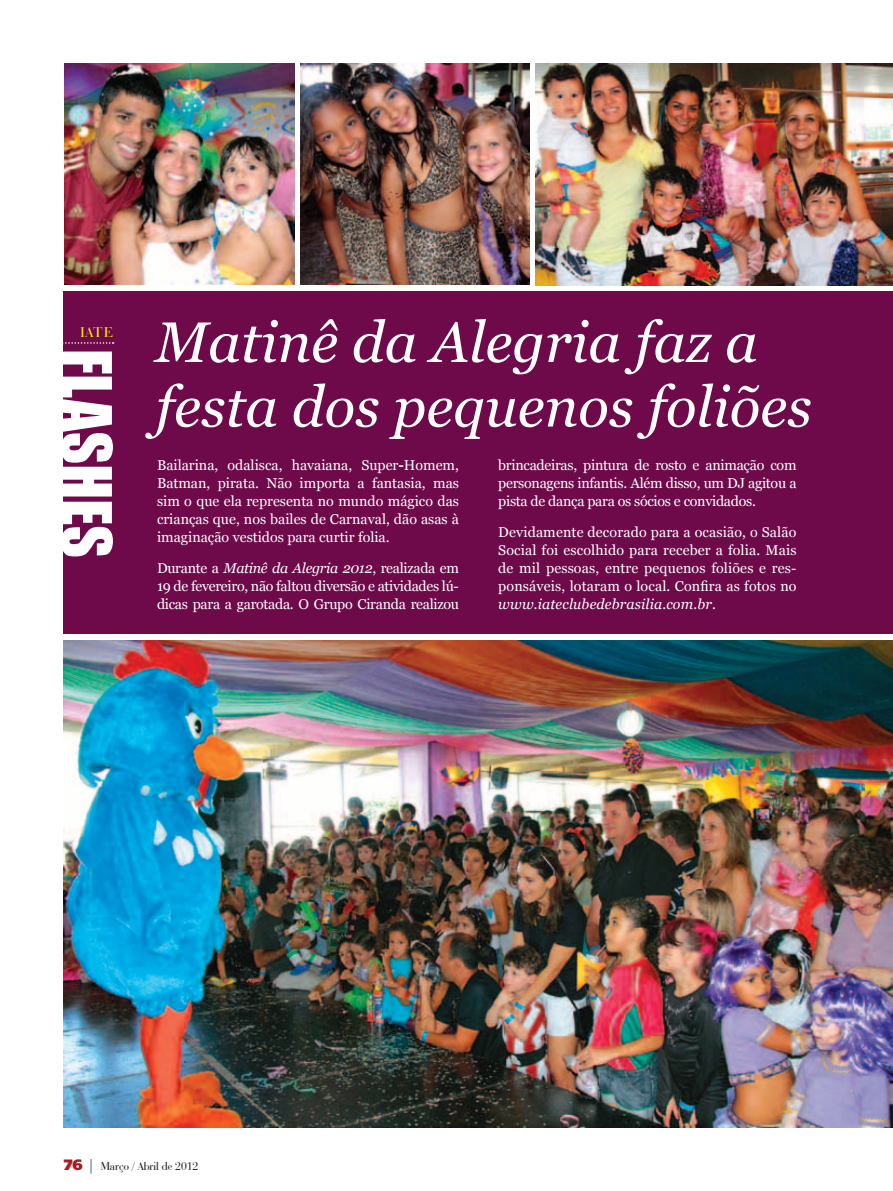
<style>
.page{position:relative;width:893px;height:1191px;background:#fff}
.page>*{position:absolute;margin:0;border:0;box-sizing:border-box;transform-origin:0 0}
.t1{font:63px "Impact";color:#fff}
.t2{font:italic 57px/64.5px "Georgia";color:#fff}
.t3{font:15px "Bauer Bodoni BT";color:#fff101}
.t4{font:14.25px/18px "Georgia";letter-spacing:-.01em;color:#fff;text-align:justify}
.t5{font:12px "Bauer Bodoni BT";color:#231f20}
.s1{font-style:italic}
.s2{font-weight:700}
.s3{font-family:"Frutiger LT Std";font-weight:900;font-size:15px;color:#a61c1f}
</style>
<div class="page">
<svg style="left:90px;top:1159px;width:2px;height:14px"></svg>
<img style="left:65px;top:64px;width:229px;height:221px">
<div style="left:64px;top:291px;width:829px;height:342px;background:#6e094a"></div>
<svg style="left:63px;top:342px;width:51px;height:2px"></svg>
<img style="left:64px;top:640px;width:828px;height:487px">
<img style="left:536px;top:64px;width:357px;height:221px">
<img style="left:301px;top:64px;width:229px;height:221px">
<p class="t3" style="left:80px;top:323px;width:34px">iate</p>
<h1 class="t1" style="left:136px;top:349px;width:210px;rotate:90deg">flashes</h1>
<h2 class="t2" style="left:155px;top:310px;width:658px">Matinê da Alegria faz a festa dos pequenos foliões</h2>
<p class="t4" style="left:498px;top:456px;width:300px">brincadeiras, pintura de rosto e animação com personagens infantis. Além disso, um DJ agitou a pista de dança para os sócios e convidados.</p>
<p class="t4" style="left:498px;top:523px;width:300px">Devidamente decorado para a ocasião, o Salão Social foi escolhido para receber a folia. Mais de mil pessoas, entre pequenos foliões e res&shy;ponsáveis, lotaram o local. Confira as fotos no <span class="s1">www.iateclubedebrasilia.com.br</span>.</p>
<p class="t4" style="left:157px;top:456px;width:304px">Bailarina, odalisca, havaiana, Super<span class="s2">-</span>Homem, Batman, pirata. Não importa a fantasia, mas sim o que ela representa no mundo mágico das crianças que, nos bailes de Carnaval, dão asas à imaginação vestidos para curtir folia.</p>
<p class="t4" style="left:157px;top:559px;width:304px">Durante a <span class="s1">Matinê da Alegria 2012</span>, realizada em 19 de fevereiro, não faltou diversão e atividades lú&shy;dicas para a garotada. O Grupo Ciranda realizou</p>
<p class="t5" style="left:64px;top:1159px;width:136px"><span class="s3">76</span> Março / Abril de 2012</p>
</div>
